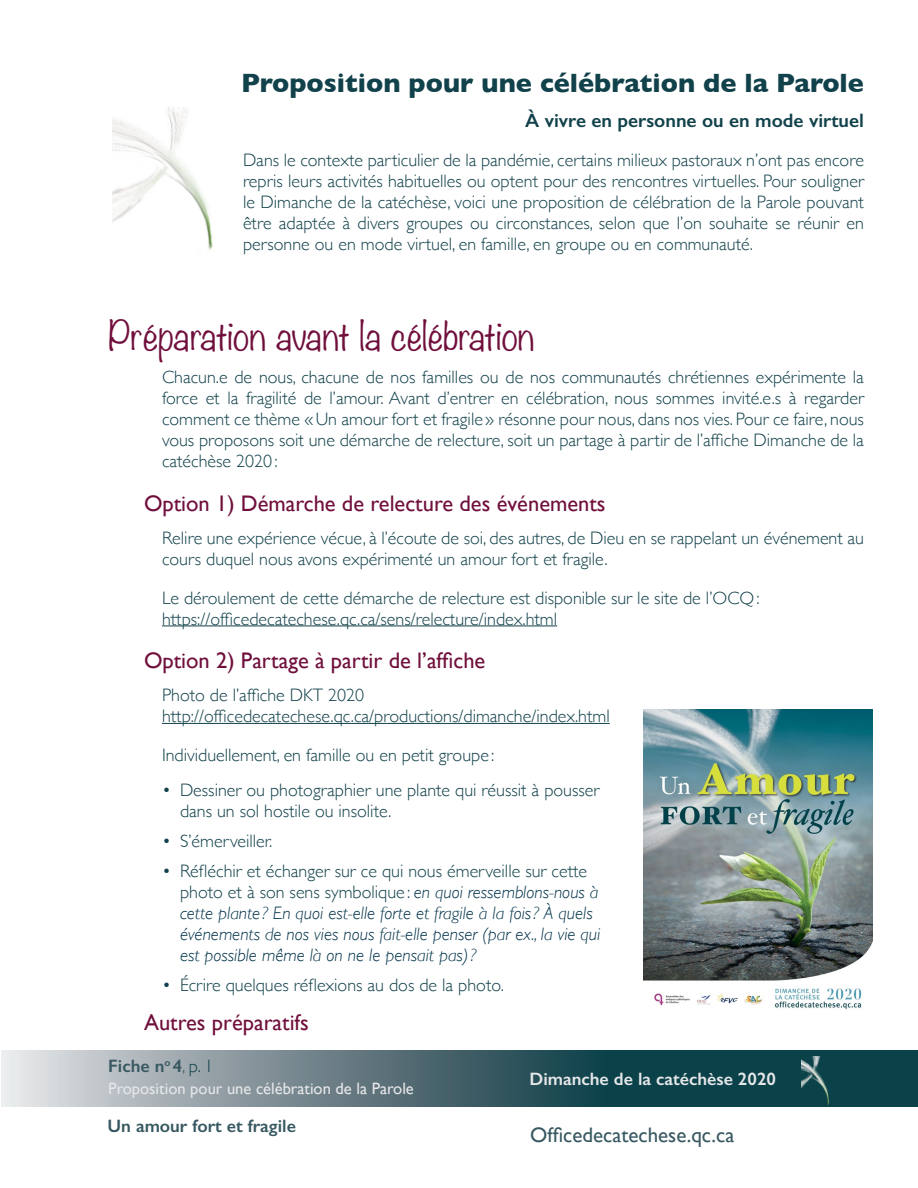
<style>
.page{position:relative;width:918px;height:1188px;background:#fff}
.page>*{position:absolute;margin:0;border:0;box-sizing:border-box;transform-origin:0 0}
.sous-titre{font:300 36px "Noteworthy";color:#700f3c}
.titre_à_droite{font:700 27px "Gill Sans";color:#11414a}
.sous-titre_3{font:22.5px "Gill Sans";color:#700f3c}
.t1{font:21px "Gill Sans";color:#385861}
.titre_à_droite-2{font:600 19.5px "Gill Sans";color:#11414a}
.tx_reg{font:300 18px/21px "Gill Sans";color:#11414a;text-align:justify}
.tx_reg_-_enumération{font:italic 300 18px/21px "Gill Sans";color:#003249}
.tx_reg_non_justifié{font:300 18px/21px "Gill Sans";color:#11414a}
.tx_reg_-_enumération-2{font:300 18px/21px "Gill Sans";color:#11414a}
.t2{font:600 18px "Gill Sans";color:#385861}
.t3{font:600 18px "Gill Sans";color:#e6e7e9}
.t4{font:16.5px "Gill Sans";color:#e6e7e9}
.s1{font-style:normal;color:#11414a}
.s2{font-weight:300}
.s3{font-weight:300;color:#11414a}
</style>
<div class="page">
<svg style="left:2px;top:1050px;width:916px;height:57px;background:#56747b"></svg>
<img style="left:801px;top:1056px;width:45px;height:51px">
<hr style="left:162px;top:625px;width:395px;height:1px;background:#11414a">
<hr style="left:162px;top:723px;width:448px;height:1px;background:#11414a">
<img style="left:643px;top:709px;width:230px;height:300px">
<img style="left:112px;top:107px;width:101px;height:144px">
<p class="titre_à_droite" style="left:241px;top:62px;width:624px">Proposition pour une célébration de la Parole</p>
<p class="titre_à_droite-2" style="left:525px;top:108px;width:340px">À vivre en personne ou en mode virtuel</p>
<p class="tx_reg" style="left:243px;top:148px;width:623px">Dans le contexte particulier de la pandémie, certains milieux pastoraux n’ont pas encore repris leurs activités habituelles ou optent pour des rencontres virtuelles. Pour souligner le Dimanche de la catéchèse, voici une proposition de célébration de la Parole pouvant être adaptée à divers groupes ou circonstances, selon que l’on souhaite se réunir en personne ou en mode virtuel, en famille, en groupe ou en communauté.</p>
<p class="sous-titre" style="left:108px;top:304px;width:428px">Préparation avant la célébration</p>
<p class="tx_reg" style="left:162px;top:366px;width:704px">Chacun.e de nous, chacune de nos familles ou de nos communautés chrétiennes expérimente la force et la fragilité de l’amour. Avant d’entrer en célébration, nous sommes invité.e.s à regarder comment ce thème «Un amour fort et fragile» résonne pour nous, dans nos vies. Pour ce faire, nous vous proposons soit une démarche de relecture, soit un partage à partir de l’affiche Dimanche de la catéchèse 2020:</p>
<p class="sous-titre_3" style="left:144px;top:490px;width:463px">Option 1) Démarche de relecture des événements</p>
<p class="tx_reg" style="left:162px;top:526px;width:704px">Relire une expérience vécue, à l’écoute de soi, des autres, de Dieu en se rappelant un événement au cours duquel nous avons expérimenté un amour fort et fragile.</p>
<p class="tx_reg_non_justifié" style="left:162px;top:586px;width:599px">Le déroulement de cette démarche de relecture est disponible sur le site de l’OCQ: https://officedecatechese.qc.ca/sens/relecture/index.html</p>
<p class="sous-titre_3" style="left:144px;top:647px;width:343px">Option 2) Partage à partir de l’affiche</p>
<p class="tx_reg_non_justifié" style="left:162px;top:684px;width:449px">Photo de l’affiche DKT 2020 http://officedecatechese.qc.ca/productions/dimanche/index.html</p>
<p class="tx_reg" style="left:162px;top:744px;width:334px">Individuellement, en famille ou en petit groupe :</p>
<p class="tx_reg_-_enumération-2" style="left:180px;top:778px;width:421px;text-indent:-18px">• Dessiner ou photographier une plante qui réussit à pousser dans un sol hostile ou insolite.</p>
<p class="tx_reg_-_enumération-2" style="left:162px;top:829px;width:112px">• S’émerveiller.</p>
<p class="tx_reg_-_enumération" style="left:180px;top:860px;width:422px;text-indent:-18px"><span class="s1">• Réfléchir et échanger sur ce qui nous émerveille sur cette photo et à son sens symbolique :</span> en quoi ressemblons-nous à cette plante ? En quoi est-elle forte et fragile à la fois? À quels événements de nos vies nous fait-elle penser (par ex., la vie qui est possible même là on ne le pensait pas)?</p>
<p class="tx_reg_-_enumération-2" style="left:162px;top:973px;width:344px">• Écrire quelques réflexions au dos de la photo.</p>
<p class="sous-titre_3" style="left:144px;top:1009px;width:166px">Autres préparatifs</p>
<p class="t2" style="left:108px;top:1055px;width:107px">Fiche n<sup>o</sup> 4<span class="s2">,</span> <span class="s3">p. 1</span></p>
<p class="t4" style="left:108px;top:1079px;width:307px">Proposition pour une célébration de la Parole</p>
<p class="t2" style="left:108px;top:1115px;width:190px">Un amour fort et fragile</p>
<p class="t3" style="left:530px;top:1068px;width:248px">Dimanche de la catéchèse 2020</p>
<p class="t1" style="left:530px;top:1123px;width:206px">Officedecatechese.qc.ca</p>
</div>
